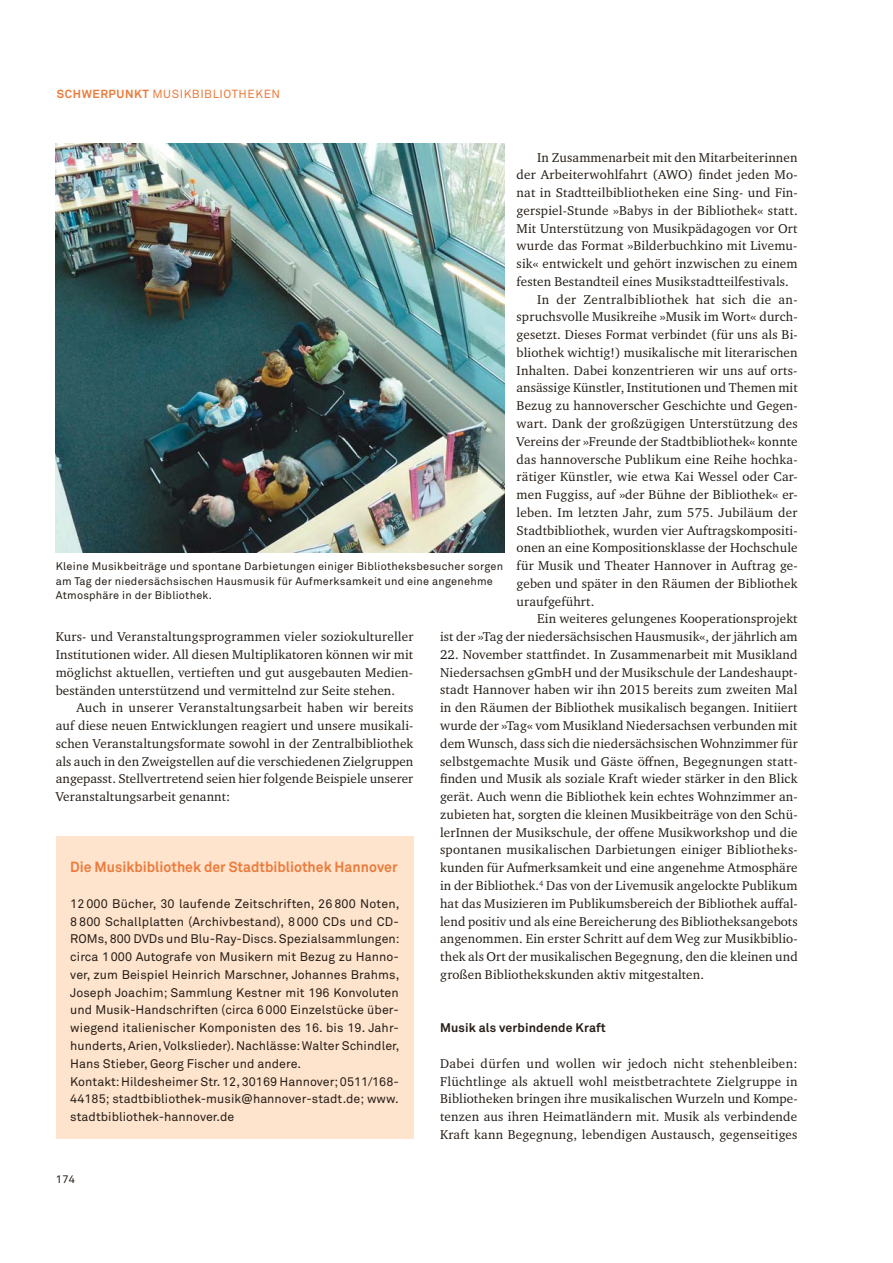
<style>
.page{position:relative;width:893px;height:1263px;background:#fff}
.page>*{position:absolute;margin:0;border:0;box-sizing:border-box;transform-origin:0 0}
.t1{font:700 14.55px "Akkurat Pro";color:#eb7b3b;scale:.96 1}
.t2{font:13.05px/17.7px "Charter ITC Pro";letter-spacing:.01em;color:#251d16;text-align:justify}
.t3{font:13.05px "Charter ITC Pro";letter-spacing:.03em;color:#251d16}
.t4{font:12.45px/17.7px "Akkurat Pro";letter-spacing:.005em;color:#251d16}
.t5{font:700 12.45px "Akkurat Pro";letter-spacing:.01em;color:#251d16}
.t6{font:11.7px "Akkurat Pro";letter-spacing:.05em;color:#eb7b3b}
.t7{font:10.95px/14.5px "Akkurat Pro";letter-spacing:.02em;color:#251d16}
.s1{font-weight:700}
</style>
<div class="page">
<img style="left:56px;top:144px;width:448px;height:408px">
<div style="left:56px;top:837px;width:357px;height:302px;background:#fee3cd"></div>
<p class="t6" style="left:57px;top:89px;width:225px"><span class="s1">SCHWERPUNKT</span> MUSIKBIBLIOTHEKEN</p>
<p class="t2" style="left:537px;top:149px;width:262px">In Zusammenarbeit mit den Mitarbeiterinnen</p>
<p class="t2" style="left:517px;top:167px;width:282px">der Arbeiterwohlfahrt (AWO) findet jeden Mo-</p>
<p class="t2" style="left:517px;top:184px;width:283px">nat in Stadtteilbibliotheken eine Sing- und Fin-</p>
<p class="t2" style="left:517px;top:202px;width:283px">gerspiel-Stunde »Babys in der Bibliothek« statt.</p>
<p class="t2" style="left:517px;top:220px;width:282px">Mit Unterstützung von Musikpädagogen vor Ort</p>
<p class="t2" style="left:517px;top:238px;width:282px">wurde das Format »Bilderbuchkino mit Livemu-</p>
<p class="t2" style="left:517px;top:255px;width:282px">sik« entwickelt und gehört inzwischen zu einem</p>
<p class="t2" style="left:517px;top:273px;width:274px">festen Bestandteil eines Musikstadtteilfestivals.</p>
<p class="t3" style="left:537px;top:294px;width:262px">In der Zentralbibliothek hat sich die an-</p>
<p class="t2" style="left:517px;top:309px;width:282px">spruchsvolle Musikreihe »Musik im Wort« durch-</p>
<p class="t2" style="left:517px;top:326px;width:283px">gesetzt. Dieses Format verbindet (für uns als Bi-</p>
<p class="t2" style="left:517px;top:344px;width:282px">bliothek wichtig!) musikalische mit literarischen</p>
<p class="t2" style="left:517px;top:362px;width:282px">Inhalten. Dabei konzentrieren wir uns auf orts-</p>
<p class="t2" style="left:517px;top:380px;width:283px">ansässige Künstler, Institutionen und Themen mit</p>
<p class="t2" style="left:517px;top:398px;width:283px">Bezug zu hannoverscher Geschichte und Gegen-</p>
<p class="t2" style="left:517px;top:415px;width:283px">wart. Dank der großzügigen Unterstützung des</p>
<p class="t2" style="left:517px;top:433px;width:283px">Vereins der »Freunde der Stadtbibliothek« konnte</p>
<p class="t2" style="left:517px;top:451px;width:282px">das hannoversche Publikum eine Reihe hochka-</p>
<p class="t2" style="left:517px;top:469px;width:282px">rätiger Künstler, wie etwa Kai Wessel oder Car-</p>
<p class="t2" style="left:517px;top:486px;width:282px">men Fuggiss, auf »der Bühne der Bibliothek« er-</p>
<p class="t2" style="left:517px;top:504px;width:282px">leben. Im letzten Jahr, zum 575. Jubiläum der</p>
<p class="t2" style="left:517px;top:522px;width:282px">Stadtbibliothek, wurden vier Auftragskompositi-</p>
<p class="t2" style="left:517px;top:540px;width:282px">onen an eine Kompositionsklasse der Hochschule</p>
<p class="t2" style="left:517px;top:557px;width:283px">für Musik und Theater Hannover in Auftrag ge-</p>
<p class="t2" style="left:517px;top:575px;width:282px">geben und später in den Räumen der Bibliothek</p>
<p class="t2" style="left:517px;top:593px;width:79px">uraufgeführt.</p>
<p class="t2" style="left:537px;top:611px;width:262px">Ein weiteres gelungenes Kooperationsprojekt</p>
<p class="t2" style="left:440px;top:628px;width:359px">ist der »Tag der niedersächsischen Hausmusik«, der jährlich am</p>
<p class="t2" style="left:440px;top:646px;width:359px">22. November stattfindet. In Zusammenarbeit mit Musikland Niedersachsen gGmbH und der Musikschule der Landeshaupt&shy;stadt Hannover haben wir ihn 2015 bereits zum zweiten Mal in den Räumen der Bibliothek musikalisch begangen. Initiiert wurde der »Tag« vom Musikland Niedersachsen verbunden mit dem Wunsch, dass sich die niedersächsischen Wohnzimmer für selbstgemachte Musik und Gäste öffnen, Begegnungen statt&shy;finden und Musik als soziale Kraft wieder stärker in den Blick gerät. Auch wenn die Bibliothek kein echtes Wohnzimmer an&shy;zubieten hat, sorgten die kleinen Musikbeiträge von den Schü&shy;lerInnen der Musikschule, der offene Musikworkshop und die spontanen musikalischen Darbietungen einiger Bibliotheks&shy;kunden für Aufmerksamkeit und eine angenehme Atmosphäre in der Bibliothek.<sup>4</sup> Das von der Livemusik angelockte Publikum hat das Musizieren im Publikumsbereich der Bibliothek auffal&shy;lend positiv und als eine Bereicherung des Bibliotheksangebots angenommen. Ein erster Schritt auf dem Weg zur Musikbiblio&shy;thek als Ort der musikalischen Begegnung, den die kleinen und großen Bibliothekskunden aktiv mitgestalten.</p>
<p class="t7" style="left:56px;top:560px;width:449px">Kleine Musikbeiträge und spontane Darbietungen einiger Bibliotheksbesucher sorgen am Tag der niedersächsischen Hausmusik für Aufmerksamkeit und eine angenehme<br>Atmosphäre in der Bibliothek.</p>
<p class="t2" style="left:56px;top:629px;width:359px">Kurs- und Veranstaltungsprogrammen vieler soziokultureller Institutionen wider. All diesen Multiplikatoren können wir mit möglichst aktuellen, vertieften und gut ausgebauten Medien&shy;beständen unterstützend und vermittelnd zur Seite stehen.</p>
<p class="t2" style="left:56px;top:700px;width:359px;text-indent:21px">Auch in unserer Veranstaltungsarbeit haben wir bereits auf diese neuen Entwicklungen reagiert und unsere musikali&shy;schen Veranstaltungsformate sowohl in der Zentralbibliothek als auch in den Zweigstellen auf die verschiedenen Zielgruppen angepasst. Stellvertretend seien hier folgende Beispiele unserer Veranstaltungsarbeit genannt:</p>
<p class="t1" style="left:70px;top:862px;width:342px">Die Musikbibliothek der Stadtbibliothek Hannover</p>
<p class="t4" style="left:70px;top:896px;width:331px">12 000 Bücher, 30 laufende Zeitschriften, 26 800 Noten, 8 800 Schallplatten (Archivbestand), 8 000 CDs und CD-ROMs, 800 DVDs und Blu-Ray-Discs. Spezialsammlungen: circa 1 000 Autografe von Musikern mit Bezug zu Hanno&shy;ver, zum Beispiel Heinrich Marschner, Johannes Brahms, Joseph Joachim; Sammlung Kestner mit 196 Konvoluten und Musik-Handschriften (circa 6 000 Einzelstücke über&shy;wiegend italienischer Komponisten des 16. bis 19. Jahr&shy;hunderts, Arien, Volkslieder). Nachlässe: Walter Schindler, Hans Stieber, Georg Fischer und andere.<br>Kontakt: Hildesheimer Str. 12, 30169 Hannover; 0511/168- 44185; stadtbibliothek-musik@hannover-stadt.de; www. stadtbibliothek-hannover.de</p>
<p class="t5" style="left:440px;top:1023px;width:167px">Musik als verbindende Kraft</p>
<p class="t2" style="left:440px;top:1055px;width:359px">Dabei dürfen und wollen wir jedoch nicht stehenbleiben:<br>Flüchtlinge als aktuell wohl meistbetrachtete Zielgruppe in Bibliotheken bringen ihre musikalischen Wurzeln und Kompe&shy;tenzen aus ihren Heimatländern mit. Musik als verbindende Kraft kann Begegnung, lebendigen Austausch, gegenseitiges</p>
<p class="t7" style="left:56px;top:1173px;width:21px">174</p>
</div>
